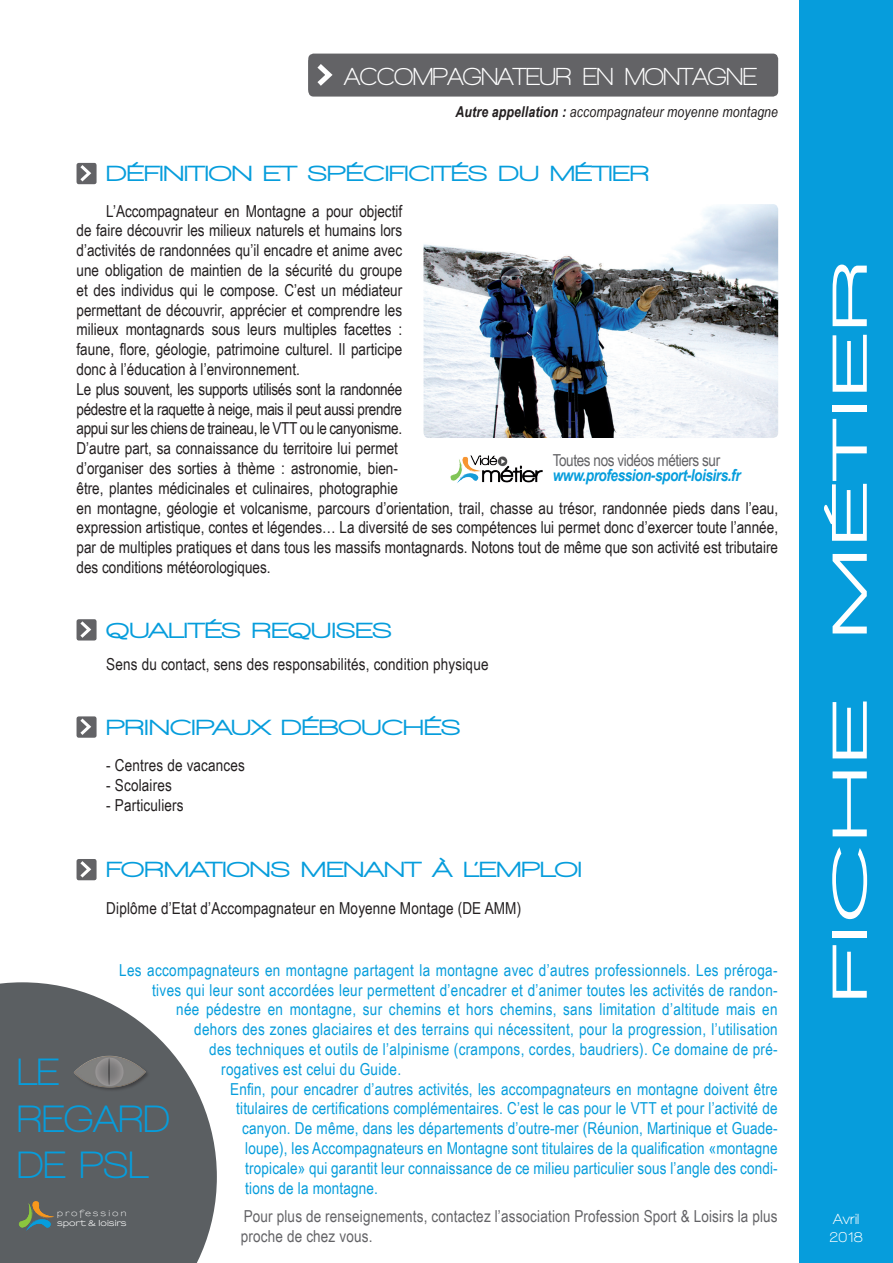
<style>
.page{position:relative;width:893px;height:1263px;background:#fff}
.page>*{position:absolute;margin:0;border:0;box-sizing:border-box;transform-origin:0 0}
.t1{font:900 50.4px "Walkway Expand";letter-spacing:.07em;color:#fff;scale:1.56 1}
.t2{font:700 39px/46.8px "Walkway";color:#069ddc}
.t3{font:700 25.2px "Walkway";letter-spacing:-.03em;color:#fff}
.t4{font:900 22.5px "Walkway Expand";color:#069ddc}
.t5{font:16.5px/19.8px "Arial Narrow";color:#231f20}
.t6{font:16.5px "Arial Narrow";letter-spacing:.02em;color:#069ddc}
.t7{font:16.5px/19.8px "Arial Narrow";letter-spacing:.01em;color:#636366}
.t8{font:italic 700 16.5px "Arial Narrow";letter-spacing:-.025em;color:#069ddc}
.t9{font:16.5px "Arial Narrow";letter-spacing:-.025em;color:#636366}
.t10{font:italic 15px "Arial Narrow";letter-spacing:.01em;color:#231f20}
.t11{font:700 15px/18px "Walkway";letter-spacing:.01em;color:#fff}
.t12{font:700 7.8px "Sansumi";letter-spacing:-.015em;color:#fff;scale:1.11 1}
.t13{font:600 7.8px "Sansumi";letter-spacing:.215em;color:#fff;scale:1.11 1}
.s1{font-weight:700}
</style>
<div class="page">
<svg style="left:0;top:982px;width:217px;height:281px;fill:#5b5f62"></svg>
<img style="left:67px;top:1051px;width:85px;height:41px">
<svg style="left:19px;top:1201px;width:35px;height:30px"></svg>
<div style="left:799px;top:0;width:94px;height:1263px;background:#069ddc"></div>
<img style="left:450px;top:455px;width:93px;height:28px">
<div style="left:77px;top:163px;width:20px;height:21px;background:#636366;border-radius:2px"></div>
<svg style="left:77px;top:162px;width:17px;height:23px"></svg>
<img style="left:423px;top:204px;width:355px;height:234px">
<div style="left:308px;top:54px;width:470px;height:43px;background:#636366;border-radius:5px"></div>
<svg style="left:317px;top:64px;width:16px;height:22px"></svg>
<div style="left:77px;top:619px;width:20px;height:21px;background:#636366;border-radius:2px"></div>
<svg style="left:77px;top:619px;width:17px;height:22px"></svg>
<div style="left:77px;top:716px;width:20px;height:22px;background:#636366;border-radius:2px"></div>
<svg style="left:77px;top:716px;width:17px;height:22px"></svg>
<div style="left:77px;top:859px;width:20px;height:21px;background:#636366;border-radius:2px"></div>
<svg style="left:77px;top:859px;width:17px;height:22px"></svg>
<h3 class="t3" style="left:344px;top:63px;width:414px">ACCOMPAGNATEUR EN MONTAGNE</h3>
<p class="t10" style="left:455px;top:102px;width:324px"><span class="s1">Autre appellation :</span> accompagnateur moyenne montagne</p>
<h3 class="t4" style="left:106px;top:162px;width:544px">DÉFINITION ET SPÉCIFICITÉS DU MÉTIER</h3>
<p class="t5" style="left:77px;top:200px;width:703px;text-indent:30px">L’Accompagnateur en Montagne a pour objectif<br>de faire découvrir les milieux naturels et humains lors<br>d’activités de randonnées qu’il encadre et anime avec<br>une obligation de maintien de la sécurité du groupe<br>et des individus qui le compose. C’est un médiateur<br>permettant de découvrir, apprécier et comprendre les<br>milieux montagnards sous leurs multiples facettes :<br>faune, flore, géologie, patrimoine culturel. Il participe<br>donc à l’éducation à l’environnement.<br>Le plus souvent, les supports utilisés sont la randonnée<br>pédestre et la raquette à neige, mais il peut aussi prendre<br>appui sur les chiens de traineau, le VTT ou le canyonisme.<br>D’autre part, sa connaissance du territoire lui permet<br>d’organiser des sorties à thème : astronomie, bien-<br>être, plantes médicinales et culinaires, photographie<br>en montagne, géologie et volcanisme, parcours d’orientation, trail, chasse au trésor, randonnée pieds dans l’eau, expression artistique, contes et légendes… La diversité de ses compétences lui permet donc d’exercer toute l’année, par de multiples pratiques et dans tous les massifs montagnards. Notons tout de même que son activité est tributaire des conditions météorologiques.</p>
<p class="t9" style="left:553px;top:448px;width:169px">Toutes nos vidéos métiers sur</p>
<p class="t8" style="left:553px;top:462px;width:189px">www.profession-sport-loisirs.fr</p>
<h3 class="t4" style="left:106px;top:618px;width:287px">QUALITÉS REQUISES</h3>
<p class="t5" style="left:106px;top:653px;width:384px">Sens du contact, sens des responsabilités, condition physique</p>
<h3 class="t4" style="left:106px;top:715px;width:356px">PRINCIPAUX DÉBOUCHÉS</h3>
<p class="t5" style="left:106px;top:755px;width:140px">- Centres de vacances</p>
<p class="t5" style="left:106px;top:774px;width:67px">- Scolaires</p>
<p class="t5" style="left:106px;top:794px;width:79px">- Particuliers</p>
<h3 class="t4" style="left:106px;top:858px;width:477px">FORMATIONS MENANT À L’EMPLOI</h3>
<p class="t5" style="left:106px;top:897px;width:416px">Diplôme d’Etat d’Accompagnateur en Moyenne Montage (DE AMM)</p>
<p class="t6" style="left:119px;top:958px;width:660px">Les accompagnateurs en montagne partagent la montagne avec d’autres professionnels. Les préroga-</p>
<p class="t6" style="left:152px;top:978px;width:627px">tives qui leur sont accordées leur permettent d’encadrer et d’animer toutes les activités de randon-</p>
<p class="t6" style="left:176px;top:997px;width:603px">née pédestre en montagne, sur chemins et hors chemins, sans limitation d’altitude mais en</p>
<p class="t6" style="left:194px;top:1017px;width:585px">dehors des zones glaciaires et des terrains qui nécessitent, pour la progression, l’utilisation</p>
<p class="t6" style="left:209px;top:1037px;width:570px">des techniques et outils de l’alpinisme (crampons, cordes, baudriers). Ce domaine de pré-</p>
<p class="t6" style="left:221px;top:1057px;width:181px">rogatives est celui du Guide.</p>
<p class="t6" style="left:230px;top:1077px;width:549px">Enfin, pour encadrer d’autres activités, les accompagnateurs en montagne doivent être</p>
<p class="t6" style="left:236px;top:1096px;width:543px">titulaires de certifications complémentaires. C’est le cas pour le VTT et pour l’activité de</p>
<p class="t6" style="left:242px;top:1116px;width:537px">canyon. De même, dans les départements d’outre-mer (Réunion, Martinique et Guade-</p>
<p class="t6" style="left:245px;top:1136px;width:534px">loupe), les Accompagnateurs en Montagne sont titulaires de la qualification «montagne</p>
<p class="t6" style="left:245px;top:1156px;width:534px">tropicale» qui garantit leur connaissance de ce milieu particulier sous l’angle des condi-</p>
<p class="t6" style="left:245px;top:1176px;width:134px">tions de la montagne.</p>
<p class="t7" style="left:241px;top:1205px;width:538px">Pour plus de renseignements, contactez l’association Profession Sport &amp; Loisirs la plus proche de chez vous.</p>
<h2 class="t2" style="left:17px;top:1048px;width:154px">LE<br>REGARD<br>DE PSL</h2>
<p class="t13" style="left:57px;top:1209px;width:65px">profession</p>
<p class="t12" style="left:57px;top:1219px;width:64px">sport &amp; loisirs</p>
<h1 class="t1" style="left:823px;top:637px;width:242px;rotate:-90deg">métier</h1>
<h1 class="t1" style="left:823px;top:1001px;width:194px;rotate:-90deg">fiche</h1>
<p class="t11" style="left:830px;top:1209px;width:35px">Avril<br>2018</p>
</div>
